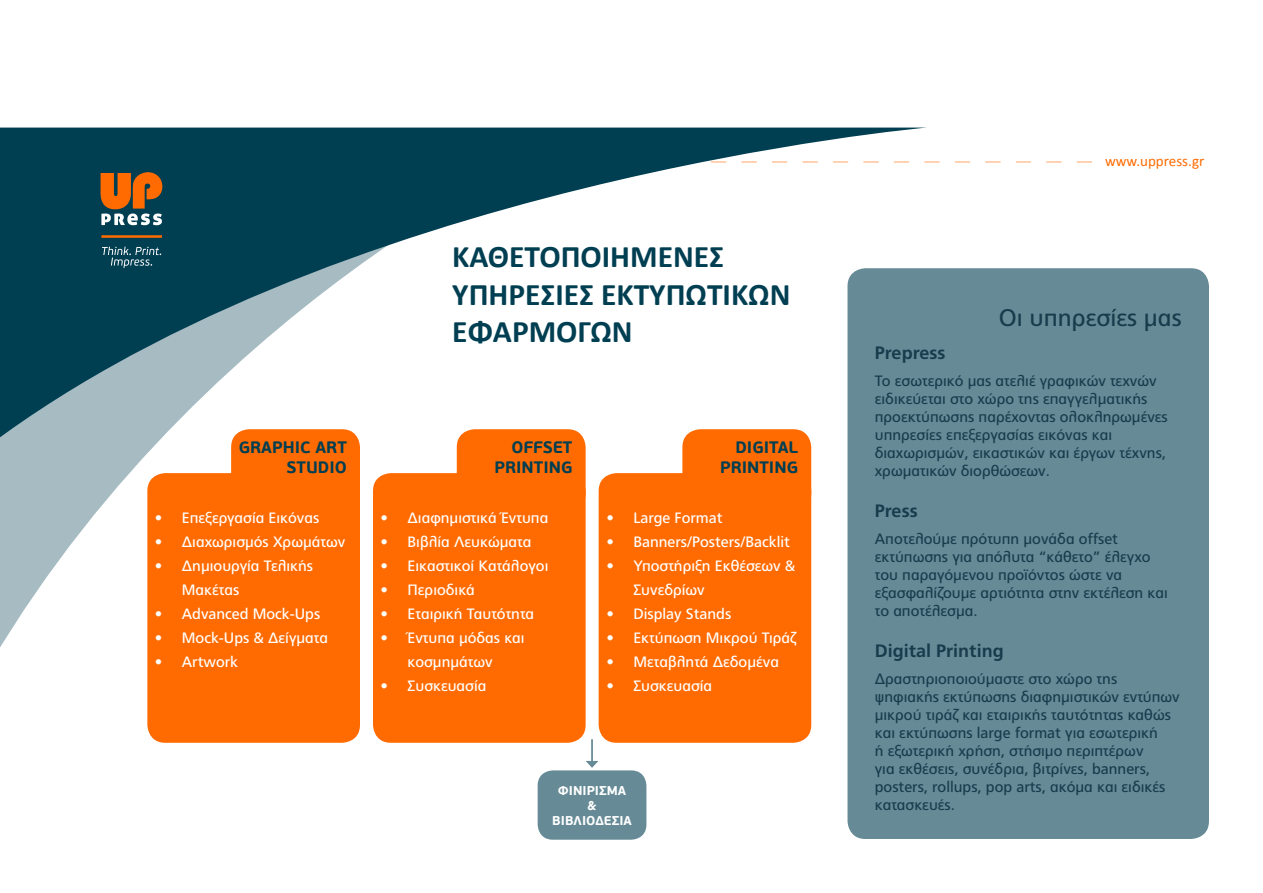
<style>
.page{position:relative;width:1263px;height:893px;background:#fff}
.page>*{position:absolute;margin:0;border:0;box-sizing:border-box;transform-origin:0 0}
.t1{font:700 31.5px/37.8px "Calibri";color:#003e52}
.t2{font:24px "PF Catalog";color:#1a3b4c}
.t3{font:700 18px "PF Catalog";color:#1a3b4c}
.t4{font:700 16.5px/19.8px "PF Beau Sans Pro";color:#003e52;text-align:right}
.t5{font:15px/18px "PF Catalog";color:#1a3b4c}
.t6{font:15px/24px "PF Catalog";color:#fff}
.t7{font:15px "Calibri";color:#ff6b00}
.t8{font:700 12.75px/15.3px "PF Beau Sans Pro";color:#fff;text-align:center}
</style>
<div class="page">
<svg style="left:0;top:460px;width:457px;height:187px"></svg>
<svg style="left:0;top:128px;width:927px;height:332px"></svg>
<svg style="left:711px;top:162px;width:381px;height:1px"></svg>
<svg style="left:102px;top:247px;width:59px;height:21px"></svg>
<hr style="left:101px;top:235px;width:61px;height:3px;background:#ff6b00">
<svg style="left:100px;top:172px;width:62px;height:53px;background:#a16c3d"></svg>
<hr style="left:591px;top:739px;width:2px;height:23px;background:#668b97">
<svg style="left:586px;top:761px;width:12px;height:7px"></svg>
<div style="left:847px;top:268px;width:362px;height:571px;background:#668b97;border-radius:18px"></div>
<div style="left:538px;top:770px;width:108px;height:70px;background:#668b97;border-radius:15px"></div>
<div style="left:231px;top:429px;width:129px;height:82px;background:#ff6b00;border-radius:18px"></div>
<div style="left:147px;top:473px;width:213px;height:270px;background:#ff6b00;border-radius:18px"></div>
<div style="left:457px;top:429px;width:129px;height:82px;background:#ff6b00;border-radius:18px"></div>
<div style="left:373px;top:473px;width:213px;height:270px;background:#ff6b00;border-radius:18px"></div>
<div style="left:682px;top:429px;width:129px;height:82px;background:#ff6b00;border-radius:18px"></div>
<div style="left:599px;top:473px;width:212px;height:270px;background:#ff6b00;border-radius:18px"></div>
<h1 class="t1" style="left:452px;top:237px;width:340px">ΚΑΘΕΤΟΠΟΙΗΜΕΝΕΣ<br>ΥΠΗΡΕΣΙΕΣ ΕΚΤΥΠΩΤΙΚΩΝ<br>ΕΦΑΡΜΟΓΩΝ</h1>
<p class="t4" style="left:239px;top:438px;width:109px">GRAPHIC ART<br>STUDIO</p>
<p class="t6" style="left:155px;top:506px;width:166px">• Επεξεργασία Εικόνας</p>
<p class="t6" style="left:155px;top:530px;width:192px">• Διαχωρισμός Χρωμάτων</p>
<p class="t6" style="left:182px;top:554px;width:133px;text-indent:-27px">• Δημιουργία Τελικής<br>Μακέτας</p>
<p class="t6" style="left:155px;top:602px;width:167px">• Advanced Mock-Ups</p>
<p class="t6" style="left:155px;top:626px;width:175px">• Mock-Ups &amp; Δείγματα</p>
<p class="t6" style="left:155px;top:650px;width:85px">• Artwork</p>
<p class="t4" style="left:494px;top:438px;width:79px">OFFSET<br>PRINTING</p>
<p class="t6" style="left:380px;top:506px;width:169px">• Διαφημιστικά Έντυπα</p>
<p class="t6" style="left:380px;top:530px;width:152px">• Βιβλία Λευκώματα</p>
<p class="t6" style="left:380px;top:554px;width:169px">• Εικαστικοί Κατάλογοι</p>
<p class="t6" style="left:380px;top:578px;width:96px">• Περιοδικά</p>
<p class="t6" style="left:380px;top:602px;width:155px">• Εταιρική Ταυτότητα</p>
<p class="t6" style="left:380px;top:626px;width:146px;text-align:center">• Έντυπα μόδας και κοσμημάτων</p>
<p class="t6" style="left:380px;top:674px;width:107px">• Συσκευασία</p>
<p class="t4" style="left:720px;top:438px;width:79px">DIGITAL<br>PRINTING</p>
<p class="t6" style="left:606px;top:506px;width:118px">• Large Format</p>
<p class="t6" style="left:606px;top:530px;width:185px">• Banners/Posters/Backlit</p>
<p class="t6" style="left:633px;top:554px;width:164px;text-indent:-27px">• Υποστήριξη Εκθέσεων &amp;<br>Συνεδρίων</p>
<p class="t6" style="left:606px;top:602px;width:126px">• Display Stands</p>
<p class="t6" style="left:606px;top:626px;width:191px">• Εκτύπωση Μικρού Τιράζ</p>
<p class="t6" style="left:606px;top:650px;width:174px">• Μεταβλητά Δεδομένα</p>
<p class="t6" style="left:606px;top:674px;width:107px">• Συσκευασία</p>
<p class="t8" style="left:552px;top:783px;width:81px">ΦΙΝΙΡΙΣΜΑ &amp;<br>ΒΙΒΛΙΟΔΕΣΙΑ</p>
<p class="t7" style="left:1105px;top:152px;width:101px">www.uppress.gr</p>
<h2 class="t2" style="left:999px;top:303px;width:184px">Οι υπηρεσίες μας</h2>
<p class="t3" style="left:875px;top:343px;width:72px">Prepress</p>
<p class="t5" style="left:875px;top:372px;width:295px">Το εσωτερικό μας ατελιέ γραφικών τεχνών ειδικεύεται στο χώρο της επαγγελματικής προεκτύπωσης παρέχοντας ολοκληρωμένες υπηρεσίες επεξεργασίας εικόνας και διαχωρισμών, εικαστικών και έργων τέχνης, χρωματικών διορθώσεων.</p>
<p class="t3" style="left:875px;top:501px;width:44px">Press</p>
<p class="t5" style="left:875px;top:530px;width:295px">Αποτελούµε πρότυπη μονάδα offset εκτύπωσης για απόλυτα “κάθετο” έλεγχο του παραγόµενου προϊόντος ώστε να εξασφαλίζουµε αρτιότητα στην εκτέλεση και το αποτέλεσµα.</p>
<p class="t3" style="left:875px;top:640px;width:130px">Digital Printing</p>
<p class="t5" style="left:875px;top:670px;width:306px">∆ραστηριοποιούµαστε στο χώρο της ψηφιακής εκτύπωσης διαφηµιστικών εντύπων µικρού τιράζ και εταιρικής ταυτότητας καθώς και εκτύπωσης large format για εσωτερική<br>ή εξωτερική χρήση, στήσιµο περιπτέρων<br>για εκθέσεις, συνέδρια, βιτρίνες, banners, posters, rollups, pop arts, ακόµα και ειδικές κατασκευές.</p>
</div>
